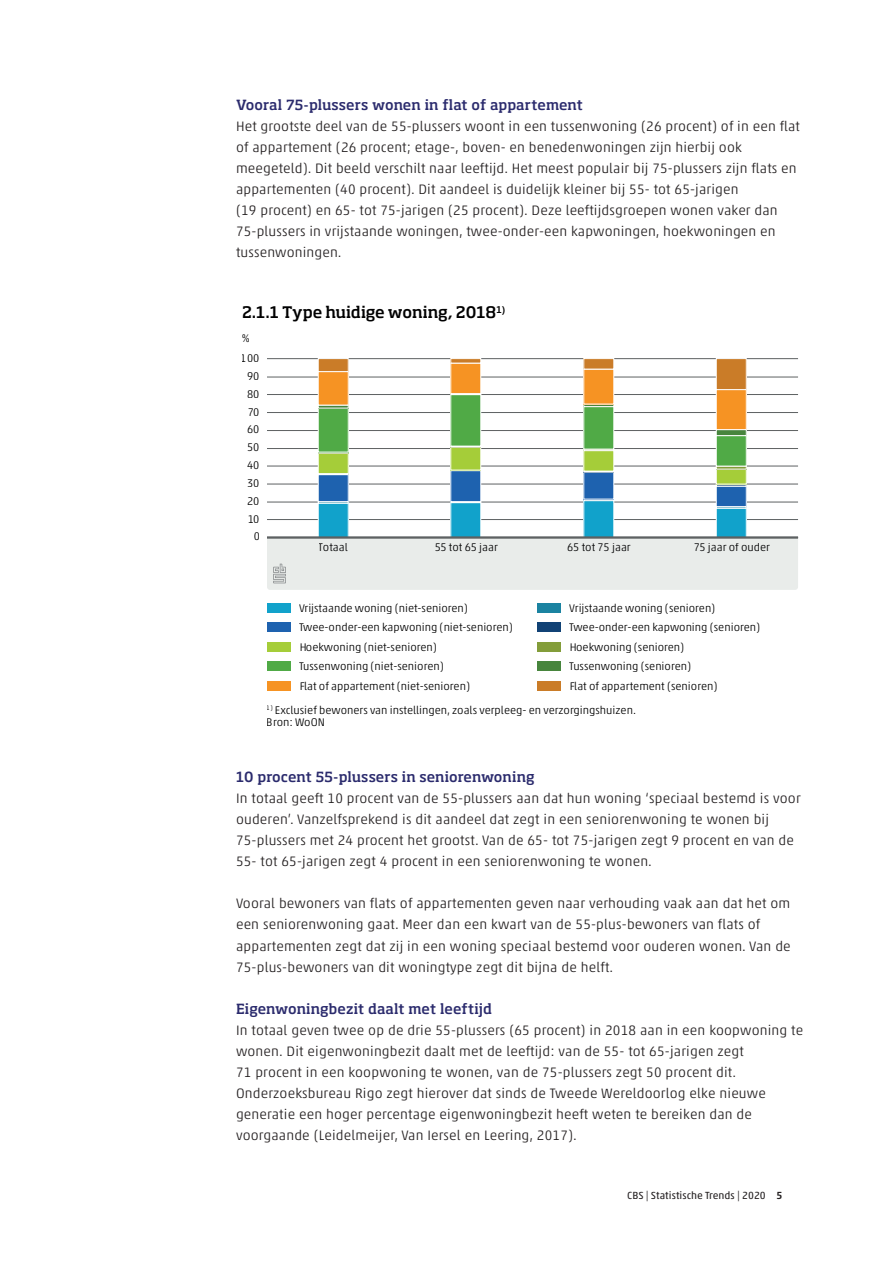
<style>
.page{position:relative;width:893px;height:1263px;background:#fff}
.page>*{position:absolute;margin:0;border:0;box-sizing:border-box;transform-origin:0 0}
.t1{font:500 15.75px "Soho Pro";letter-spacing:-.005em;color:#000001}
.t2{font:300 13.8px/21px "Akko Pro";letter-spacing:.01em;color:#231f20}
.t3{font:500 13.8px "Soho Pro";letter-spacing:.005em;color:#2b2b6d}
.t4{font:300 11.25px/12.5px "Akko Pro";color:#000001}
.t5{font:10.5px "Akko Pro";letter-spacing:.005em;color:#231f20}
.s1{font-weight:500}
</style>
<div class="page">
<hr style="left:267px;top:519px;width:531px;height:1px;background:#5d6162">
<hr style="left:267px;top:502px;width:531px;height:1px;background:#5d6162">
<hr style="left:267px;top:484px;width:531px;height:1px;background:#5d6162">
<hr style="left:267px;top:466px;width:531px;height:1px;background:#5d6162">
<hr style="left:267px;top:448px;width:531px;height:1px;background:#5d6162">
<hr style="left:267px;top:430px;width:531px;height:1px;background:#5d6162">
<hr style="left:267px;top:412px;width:531px;height:1px;background:#5d6162">
<hr style="left:267px;top:394px;width:531px;height:1px;background:#5d6162">
<hr style="left:267px;top:377px;width:531px;height:1px;background:#5d6162">
<hr style="left:267px;top:358px;width:531px;height:1px;background:#5d6162">
<div style="left:267px;top:539px;width:531px;height:51px;background:#e9ecea"></div>
<div style="left:318px;top:503px;width:30px;height:34px;background:#11a2cb"></div>
<div style="left:318px;top:503px;width:30px;height:34px;border:1px solid #fff"></div>
<div style="left:451px;top:503px;width:30px;height:34px;background:#11a2cb"></div>
<div style="left:584px;top:501px;width:30px;height:36px;background:#11a2cb"></div>
<div style="left:716px;top:508px;width:30px;height:29px;background:#11a2cb"></div>
<div style="left:716px;top:508px;width:30px;height:29px;border:1px solid #fff"></div>
<div style="left:450px;top:501px;width:31px;height:2px;border:1px solid #fff"></div>
<div style="left:583px;top:499px;width:31px;height:2px;border:1px solid #fff"></div>
<div style="left:318px;top:475px;width:30px;height:27px;background:#1e62af"></div>
<div style="left:318px;top:474px;width:30px;height:28px;border:1px solid #fff"></div>
<div style="left:451px;top:471px;width:30px;height:31px;background:#1e62af"></div>
<div style="left:584px;top:472px;width:30px;height:27px;background:#1e62af"></div>
<div style="left:716px;top:486px;width:30px;height:21px;background:#1e62af"></div>
<div style="left:716px;top:486px;width:30px;height:21px;border:1px solid #fff"></div>
<div style="left:318px;top:453px;width:30px;height:21px;background:#a5cd39"></div>
<div style="left:318px;top:453px;width:30px;height:21px;border:1px solid #fff"></div>
<div style="left:451px;top:447px;width:30px;height:23px;background:#a5cd39"></div>
<div style="left:450px;top:447px;width:31px;height:23px;border:1px solid #fff"></div>
<div style="left:584px;top:451px;width:30px;height:20px;background:#a5cd39"></div>
<div style="left:583px;top:450px;width:31px;height:21px;border:1px solid #fff"></div>
<div style="left:716px;top:469px;width:30px;height:15px;background:#a5cd39"></div>
<div style="left:583px;top:449px;width:31px;height:2px;border:1px solid #fff"></div>
<div style="left:716px;top:466px;width:30px;height:3px;border:1px solid #fff"></div>
<div style="left:318px;top:408px;width:30px;height:44px;background:#50aa46"></div>
<div style="left:318px;top:408px;width:30px;height:44px;border:1px solid #fff"></div>
<div style="left:451px;top:395px;width:30px;height:51px;background:#50aa46"></div>
<div style="left:450px;top:394px;width:31px;height:52px;border:1px solid #fff"></div>
<div style="left:584px;top:407px;width:30px;height:42px;background:#50aa46"></div>
<div style="left:583px;top:406px;width:31px;height:43px;border:1px solid #fff"></div>
<div style="left:716px;top:436px;width:30px;height:30px;background:#50aa46"></div>
<div style="left:716px;top:435px;width:30px;height:31px;border:1px solid #fff"></div>
<div style="left:318px;top:405px;width:30px;height:3px;border:1px solid #fff"></div>
<div style="left:450px;top:393px;width:31px;height:2px;border:1px solid #fff"></div>
<div style="left:583px;top:404px;width:31px;height:3px;border:1px solid #fff"></div>
<div style="left:716px;top:430px;width:30px;height:6px;background:#47853d"></div>
<div style="left:716px;top:429px;width:30px;height:7px;border:1px solid #fff"></div>
<div style="left:318px;top:372px;width:30px;height:33px;background:#f69323"></div>
<div style="left:318px;top:371px;width:30px;height:34px;border:1px solid #fff"></div>
<div style="left:451px;top:363px;width:30px;height:31px;background:#f69323"></div>
<div style="left:450px;top:363px;width:31px;height:31px;border:1px solid #fff"></div>
<div style="left:584px;top:369px;width:30px;height:35px;background:#f69323"></div>
<div style="left:716px;top:390px;width:30px;height:40px;background:#f69323"></div>
<div style="left:716px;top:389px;width:30px;height:41px;border:1px solid #fff"></div>
<div style="left:318px;top:359px;width:30px;height:13px;background:#ca7c28"></div>
<div style="left:318px;top:359px;width:30px;height:13px;border:1px solid #fff"></div>
<div style="left:584px;top:359px;width:30px;height:10px;background:#ca7c28"></div>
<div style="left:716px;top:359px;width:30px;height:31px;background:#ca7c28"></div>
<div style="left:716px;top:359px;width:30px;height:31px;border:1px solid #fff"></div>
<hr style="left:267px;top:536px;width:531px;height:3px;background:#5d6162">
<div style="left:267px;top:603px;width:23px;height:9px;background:#11a2cb"></div>
<div style="left:537px;top:603px;width:23px;height:9px;background:#1b83a1"></div>
<div style="left:267px;top:623px;width:23px;height:9px;background:#1e62af"></div>
<div style="left:537px;top:623px;width:23px;height:9px;background:#114275"></div>
<div style="left:267px;top:642px;width:23px;height:9px;background:#a5cd39"></div>
<div style="left:537px;top:642px;width:23px;height:9px;background:#839d3a"></div>
<div style="left:267px;top:662px;width:23px;height:9px;background:#50aa46"></div>
<div style="left:537px;top:662px;width:23px;height:9px;background:#47853d"></div>
<div style="left:267px;top:681px;width:23px;height:9px;background:#f69323"></div>
<div style="left:537px;top:681px;width:23px;height:9px;background:#ca7c28"></div>
<p class="t3" style="left:236px;top:95px;width:348px">Vooral 75-plussers wonen in flat of appartement</p>
<p class="t2" style="left:236px;top:116px;width:565px">Het grootste deel van de 55-plussers woont in een tussenwoning (26 procent) of in een flat of appartement (26 procent; etage-, boven- en benedenwoningen zijn hierbij ook meegeteld). Dit beeld verschilt naar leeftijd. Het meest populair bij 75-plussers zijn flats en appartementen (40 procent). Dit aandeel is duidelijk kleiner bij 55- tot 65-jarigen<br>(19 procent) en 65- tot 75-jarigen (25 procent). Deze leeftijdsgroepen wonen vaker dan 75-plussers in vrijstaande woningen, twee-onder-een kapwoningen, hoekwoningen en tussenwoningen.</p>
<p class="t1" style="left:242px;top:301px;width:265px">2.1.1 Type huidige woning, 2018<sup>1)</sup></p>
<p class="t4" style="left:241px;top:332px;width:10px">%</p>
<p class="t4" style="left:241px;top:352px;width:20px">100</p>
<p class="t4" style="left:247px;top:370px;width:14px">90</p>
<p class="t4" style="left:247px;top:388px;width:14px">80</p>
<p class="t4" style="left:247px;top:406px;width:14px">70</p>
<p class="t4" style="left:247px;top:423px;width:14px">60</p>
<p class="t4" style="left:247px;top:441px;width:14px">50</p>
<p class="t4" style="left:247px;top:459px;width:14px">40</p>
<p class="t4" style="left:247px;top:477px;width:14px">30</p>
<p class="t4" style="left:247px;top:495px;width:14px">20</p>
<p class="t4" style="left:247px;top:513px;width:14px">10</p>
<p class="t4" style="left:253px;top:530px;width:8px">0</p>
<p class="t4" style="left:319px;top:541px;width:31px">Totaal</p>
<p class="t4" style="left:434px;top:541px;width:65px">55 tot 65 jaar</p>
<p class="t4" style="left:567px;top:541px;width:65px">65 tot 75 jaar</p>
<p class="t4" style="left:693px;top:541px;width:78px">75 jaar of ouder</p>
<p class="t4" style="left:299px;top:602px;width:170px">Vrĳstaande woning (niet-senioren)</p>
<p class="t4" style="left:569px;top:602px;width:148px">Vrĳstaande woning (senioren)</p>
<p class="t4" style="left:299px;top:621px;width:215px">Twee-onder-een kapwoning (niet-senioren)</p>
<p class="t4" style="left:569px;top:621px;width:193px">Twee-onder-een kapwoning (senioren)</p>
<p class="t4" style="left:299px;top:641px;width:139px">Hoekwoning (niet-senioren)</p>
<p class="t4" style="left:569px;top:641px;width:117px">Hoekwoning (senioren)</p>
<p class="t4" style="left:299px;top:660px;width:146px">Tussenwoning (niet-senioren)</p>
<p class="t4" style="left:569px;top:660px;width:123px">Tussenwoning (senioren)</p>
<p class="t4" style="left:299px;top:680px;width:173px">Flat of appartement (niet-senioren)</p>
<p class="t4" style="left:569px;top:680px;width:150px">Flat of appartement (senioren)</p>
<p class="t4" style="left:267px;top:704px;width:371px"><sup>1)</sup> Exclusief bewoners van instellingen, zoals verpleeg- en verzorgingshuizen.<br>Bron: WoON</p>
<p class="t3" style="left:236px;top:767px;width:300px">10 procent 55-plussers in seniorenwoning</p>
<p class="t2" style="left:236px;top:788px;width:566px">In totaal geeft 10 procent van de 55-plussers aan dat hun woning ‘speciaal bestemd is voor ouderen’. Vanzelfsprekend is dit aandeel dat zegt in een seniorenwoning te wonen bij 75-plussers met 24 procent het grootst. Van de 65- tot 75-jarigen zegt 9 procent en van de 55- tot 65-jarigen zegt 4 procent in een seniorenwoning te wonen.</p>
<p class="t2" style="left:236px;top:893px;width:556px">Vooral bewoners van flats of appartementen geven naar verhouding vaak aan dat het om een seniorenwoning gaat. Meer dan een kwart van de 55-plus-bewoners van flats of appartementen zegt dat zij in een woning speciaal bestemd voor ouderen wonen. Van de 75-plus-bewoners van dit woningtype zegt dit bijna de helft.</p>
<p class="t3" style="left:236px;top:999px;width:257px">Eigenwoningbezit daalt met leeftijd</p>
<p class="t2" style="left:236px;top:1019px;width:569px">In totaal geven twee op de drie 55-plussers (65 procent) in 2018 aan in een koopwoning te wonen. Dit eigenwoningbezit daalt met de leeftijd: van de 55- tot 65-jarigen zegt<br>71 procent in een koopwoning te wonen, van de 75-plussers zegt 50 procent dit.<br>Onderzoeksbureau Rigo zegt hierover dat sinds de Tweede Wereldoorlog elke nieuwe generatie een hoger percentage eigenwoningbezit heeft weten te bereiken dan de voorgaande (Leidelmeijer, Van Iersel en Leering, 2017).</p>
<p class="t5" style="left:627px;top:1189px;width:157px">CBS | Statistische Trends | 2020 <span class="s1">5</span></p>
</div>
